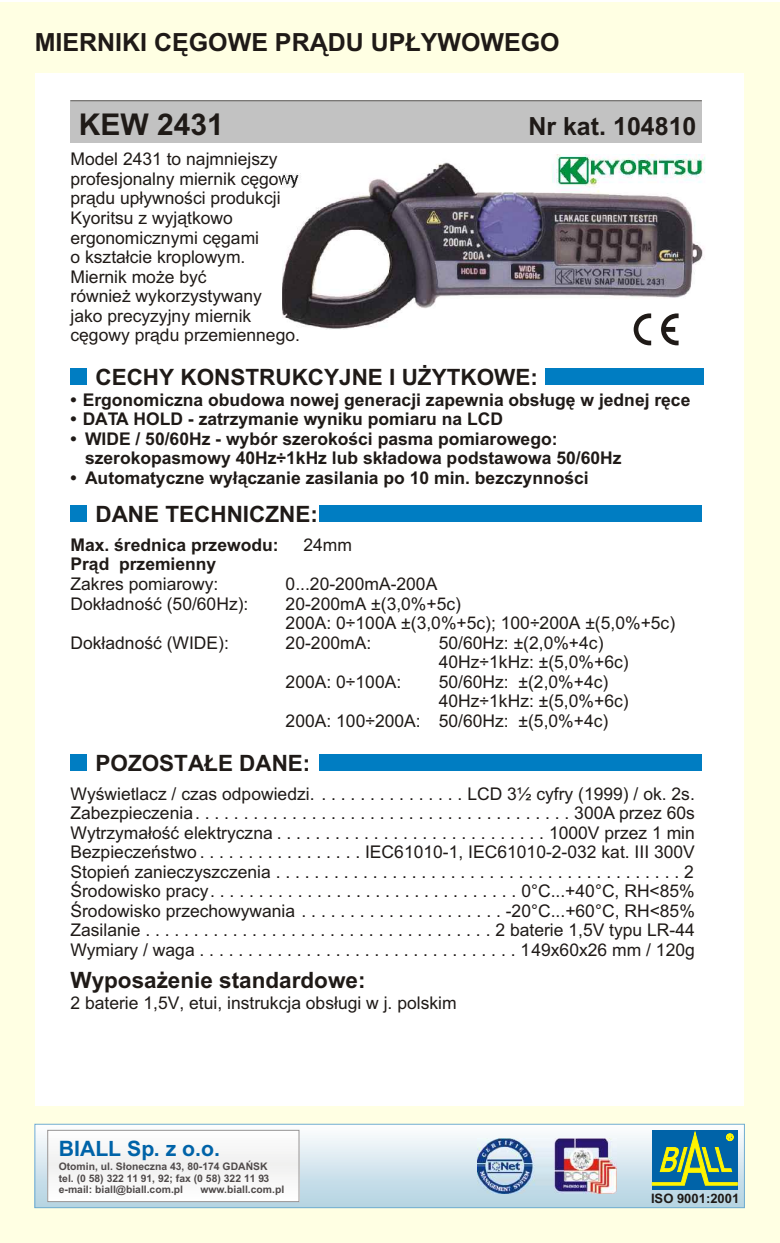
<style>
.page{position:relative;width:780px;height:1243px;background:#fff}
.page>*{position:absolute;margin:0;border:0;box-sizing:border-box;transform-origin:0 0}
.t1{font:700 30px "Arial CE";color:#1f1a17}
.t2{font:700 25px "Arial CE";color:#1f1a17}
.t3{font:700 22.5px "Arial CE";color:#1f1a17}
.t4{font:700 21.25px "Arial CE";color:#0063a8}
.t5{font:17.5px/19.5px "Arial CE";color:#1f1a17}
.t6{font:700 17.5px/19.5px "Arial CE";color:#1f1a17}
.t7{font:700 13px "Arial CE";color:#1f1a17}
.t8{font:700 10.5px/11.5px "Arial CE";color:#4f4a4a}
.s1{font-family:"Arial"}
</style>
<div class="page">
<div style="left:0;top:2px;width:780px;height:1240px;background:#ffffe3"></div>
<div style="left:35px;top:73px;width:709px;height:1032px;background:#fff"></div>
<img style="left:37px;top:1126px;width:706px;height:79px">
<div style="left:35px;top:1124px;width:710px;height:83px;border:1px solid #70adcf"></div>
<div style="left:49px;top:1132px;width:248px;height:67px;background:#f7f7f7"></div>
<div style="left:47px;top:1130px;width:252px;height:71px;border:1px solid #969494"></div>
<img style="left:478px;top:1138px;width:139px;height:55px">
<div style="left:652px;top:1130px;width:85px;height:59px;background:linear-gradient(to right,#0063a8,#0063a8)"></div>
<svg style="left:652px;top:1130px;width:86px;height:55px;background:#468b79"></svg>
<div style="left:70px;top:100px;width:632px;height:43px;background:#c2c2c2"></div>
<hr style="left:70px;top:100px;width:632px;height:1px;background:#615e5c">
<div style="left:70px;top:369px;width:16px;height:16px;background:#007dc2"></div>
<div style="left:545px;top:369px;width:158px;height:16px;background:#007dc2"></div>
<div style="left:70px;top:506px;width:16px;height:16px;background:#007dc2"></div>
<div style="left:319px;top:506px;width:383px;height:16px;background:#007dc2"></div>
<div style="left:70px;top:754px;width:16px;height:16px;background:#007dc2"></div>
<div style="left:319px;top:754px;width:383px;height:16px;background:#007dc2"></div>
<img style="left:283px;top:155px;width:422px;height:174px">
<svg style="left:634px;top:313px;width:17px;height:32px"></svg>
<svg style="left:661px;top:313px;width:18px;height:32px"></svg>
<h2 class="t2" style="left:35px;top:33px;width:527px">MIERNIKI CÊGOWE PR¥DU UP£YWOWEGO</h2>
<h1 class="t1" style="left:79px;top:113px;width:147px">KEW 2431</h1>
<h2 class="t2" style="left:528px;top:116px;width:170px">Nr kat. 104810</h2>
<p class="t5" style="left:71px;top:151px;width:231px">Model 2431 to najmniejszy profesjonalny miernik cêgowy pr¹du up³ywnoœci produkcji<br>Kyoritsu z wyj¹tkowo ergonomicznymi cêgami<br>o kszta³cie kroplowym.<br>Miernik mo¿e byæ<br>równie¿ wykorzystywany<br>jako precyzyjny miernik cêgowy pr¹du przemiennego.</p>
<p class="t3" style="left:95px;top:368px;width:444px">CECHY KONSTRUKCYJNE I U¯YTKOWE:</p>
<p class="t6" style="left:71px;top:391px;width:621px">• Ergonomiczna obudowa nowej generacji zapewnia obs³ugê w jednej rêce</p>
<p class="t6" style="left:71px;top:411px;width:434px">• DATA HOLD - zatrzymanie wyniku pomiaru na LCD</p>
<p class="t6" style="left:85px;top:430px;width:538px;text-indent:-15px">• WIDE / 50/60Hz - wybór szerokoœci pasma pomiarowego: szerokopasmowy 40Hz÷1kHz lub sk³adowa podstawowa 50/60Hz</p>
<p class="t6" style="left:71px;top:469px;width:520px">• Automatyczne wy³¹czanie zasilania po 10 min. bezczynnoœci</p>
<p class="t3" style="left:95px;top:505px;width:224px">DANE TECHNICZNE:</p>
<p class="t6" style="left:71px;top:536px;width:210px">Max. œrednica przewodu:</p>
<p class="t5" style="left:303px;top:536px;width:50px">24mm</p>
<p class="t6" style="left:71px;top:556px;width:147px">Pr¹d przemienny</p>
<p class="t5" style="left:71px;top:575px;width:149px">Zakres pomiarowy:</p>
<p class="t5" style="left:286px;top:575px;width:153px">0...20-200mA-200A</p>
<p class="t5" style="left:71px;top:595px;width:179px">Dok³adnoœæ (50/60Hz):</p>
<p class="t5" style="left:286px;top:595px;width:391px">20-200mA ±(3,0%+5c)<br>200A: 0÷100A ±(3,0%+5c); 100÷200A ±(5,0%+5c)</p>
<p class="t5" style="left:71px;top:634px;width:160px">Dok³adnoœæ (WIDE):</p>
<p class="t5" style="left:286px;top:634px;width:87px">20-200mA:</p>
<p class="t5" style="left:439px;top:634px;width:191px">50/60Hz: ±(2,0%+4c)<br>40Hz÷1kHz: ±(5,0%+6c)</p>
<p class="t5" style="left:286px;top:673px;width:117px">200A: 0÷100A:</p>
<p class="t5" style="left:439px;top:673px;width:171px">50/60Hz: ±(2,0%+4c)</p>
<p class="t5" style="left:439px;top:693px;width:191px">40Hz÷1kHz: ±(5,0%+6c)</p>
<p class="t5" style="left:286px;top:712px;width:324px">200A: 100÷200A: 50/60Hz: ±(5,0%+4c)</p>
<p class="t3" style="left:95px;top:754px;width:217px">POZOSTA£E DANE:</p>
<p class="t5" style="left:70px;top:785px;width:626px;text-align:justify">Wyœwietlacz / czas odpowiedzi. . . . . . . . . . . . . . . . LCD 3<span class="s1">½ cyfry (1</span>999) / ok. 2s.<br>Zabezpieczenia.......................................300A przez 60s Wytrzyma³oœæ elektryczna . . . . . . . . . . . . . . . . . . . . . . . . . . . . 1000V przez 1 min Bezpieczeñstwo . . . . . . . . . . . . . . . . . IEC61010-1, IEC61010-2-032 kat. III 300V Stopieñ zanieczyszczenia..........................................2<br>Œrodowisko pracy................................0°C...+40°C, RH&lt;85% Œrodowisko przechowywania . . . . . . . . . . . . . . . . . . . . . -20°C...+60°C, RH&lt;85% Zasilanie....................................2 baterie 1,5V typu LR-44<br>Wymiary / waga.................................149x60x26 mm / 120g</p>
<p class="t3" style="left:70px;top:972px;width:297px">Wyposa¿enie standardowe:</p>
<p class="t5" style="left:70px;top:994px;width:388px">2 baterie 1,5V, etui, instrukcja obs³ugi w j. polskim</p>
<p class="t4" style="left:59px;top:1140px;width:163px">BIALL Sp. z o.o.</p>
<p class="t8" style="left:59px;top:1161px;width:212px">Otomin, ul. S³oneczna 43, 80-174 GDAÑSK tel. (0 58) 322 11 91, 92; fax (0 58) 322 11 93 e-mail: biall@biall.com.pl</p>
<p class="t8" style="left:200px;top:1184px;width:85px">www.biall.com.pl</p>
<p class="t7" style="left:651px;top:1193px;width:90px">ISO 9001:2001</p>
</div>
